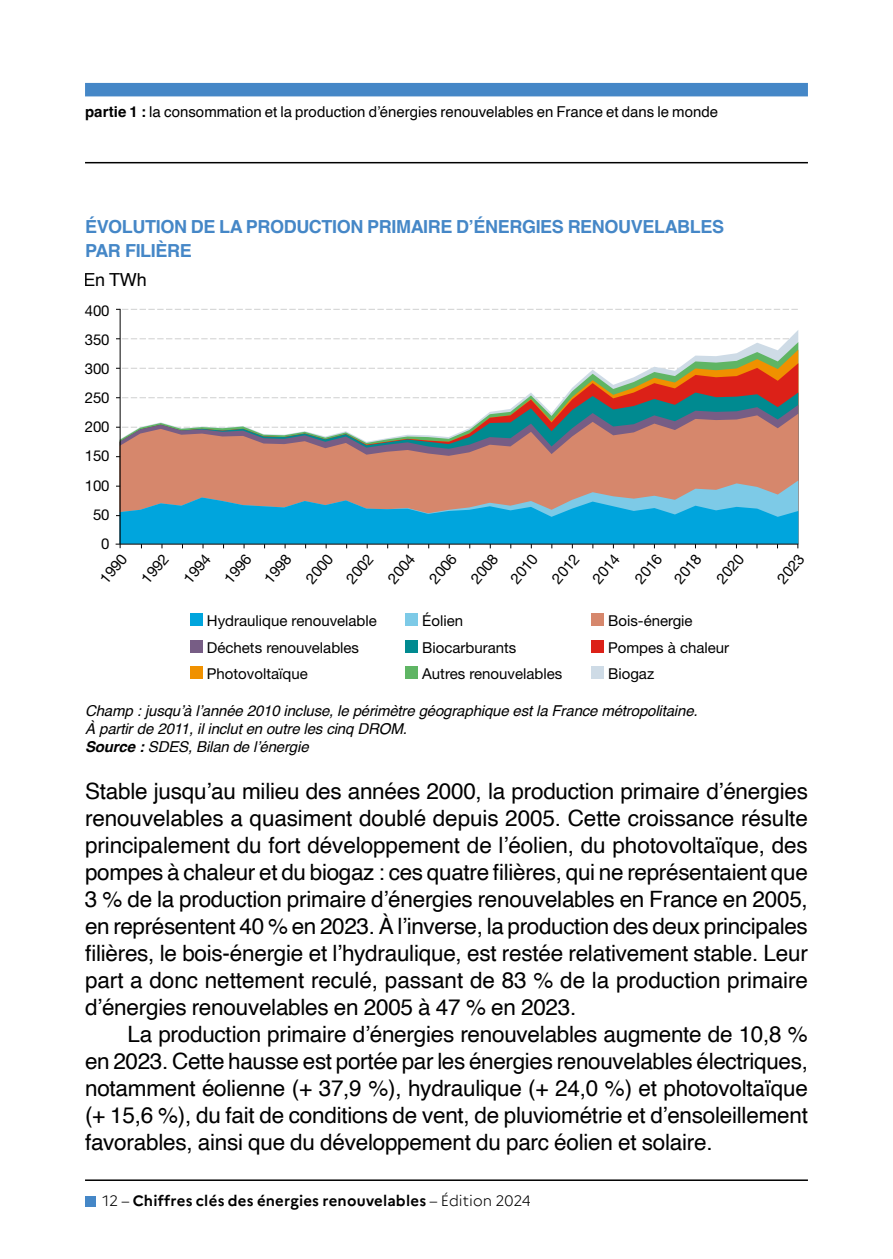
<style>
.page{position:relative;width:893px;height:1259px;background:#fff}
.page>*{position:absolute;margin:0;border:0;box-sizing:border-box;transform-origin:0 0}
.t1{font:22.5px/27px "Helvetica";letter-spacing:-.01em;color:#000;text-align:justify}
.t2{font:700 18px/24px "Helvetica";letter-spacing:-.02em;color:#4587c7}
.t3{font:18px "Helvetica";color:#000}
.t4{font:15px/29.1px "Helvetica Neue LT Std";color:#000}
.t5{font:italic 15px/18px "Helvetica";letter-spacing:-.01em;color:#000}
.t6{font:15px "Helvetica";color:#000}
.t7{font:700 15px "Marianne";letter-spacing:.015em;color:#000}
.s1{font-weight:700}
.s2{font-weight:300}
</style>
<div class="page">
<div style="left:85px;top:83px;width:723px;height:13px;background:#4587c7"></div>
<hr style="left:85px;top:162px;width:723px;height:1px;background:#000">
<hr style="left:85px;top:1179px;width:723px;height:2px;background:#000">
<div style="left:85px;top:1195px;width:11px;height:11px;background:#4587c7"></div>
<svg style="left:686px;top:350px;width:112px;height:13px"></svg>
<svg style="left:122px;top:363px;width:676px;height:29px"></svg>
<svg style="left:122px;top:392px;width:676px;height:13px"></svg>
<svg style="left:489px;top:405px;width:309px;height:8px;background:#488789"></svg>
<svg style="left:121px;top:413px;width:677px;height:67px;background:#c19486"></svg>
<div style="left:190px;top:613px;width:13px;height:13px;background:#00a5dd"></div>
<div style="left:190px;top:640px;width:13px;height:13px;background:#775d85"></div>
<div style="left:190px;top:666px;width:13px;height:13px;background:#f09100"></div>
<div style="left:405px;top:613px;width:13px;height:13px;background:#7dcae7"></div>
<div style="left:405px;top:640px;width:13px;height:13px;background:#008a90"></div>
<div style="left:405px;top:666px;width:13px;height:13px;background:#5fb564"></div>
<div style="left:591px;top:613px;width:13px;height:13px;background:#d6876c"></div>
<div style="left:591px;top:640px;width:13px;height:13px;background:#dc2118"></div>
<div style="left:591px;top:666px;width:13px;height:13px;background:#cedbe6"></div>
<svg style="left:116px;top:456px;width:682px;height:1px"></svg>
<svg style="left:116px;top:427px;width:682px;height:1px"></svg>
<svg style="left:116px;top:368px;width:682px;height:1px"></svg>
<svg style="left:116px;top:397px;width:682px;height:1px"></svg>
<svg style="left:116px;top:338px;width:682px;height:1px"></svg>
<hr style="left:120px;top:309px;width:1px;height:239px;background:#000">
<svg style="left:116px;top:480px;width:682px;height:68px;background:#5da1b9"></svg>
<svg style="left:116px;top:309px;width:682px;height:1px"></svg>
<p class="t6" style="left:85px;top:100px;width:635px"><span class="s1">partie 1 :</span> la consommation et la production d’énergies renouvelables en France et dans le monde</p>
<p class="t2" style="left:85px;top:217px;width:641px">ÉVOLUTION DE LA PRODUCTION PRIMAIRE DʼÉNERGIES RENOUVELABLES<br>PAR FILIÈRE</p>
<p class="t3" style="left:83px;top:266px;width:65px">En TWh</p>
<p class="t4" style="left:85px;top:295px;width:26px;text-align:right">400<br>350<br>300<br>250<br>200<br>150<br>100<br>50<br>0</p>
<p class="t4" style="left:91px;top:572px;width:35px;rotate:-50deg">1990</p>
<p class="t4" style="left:133px;top:572px;width:35px;rotate:-50deg">1992</p>
<p class="t4" style="left:175px;top:572px;width:35px;rotate:-50deg">1994</p>
<p class="t4" style="left:216px;top:572px;width:35px;rotate:-50deg">1996</p>
<p class="t4" style="left:256px;top:572px;width:35px;rotate:-50deg">1998</p>
<p class="t4" style="left:297px;top:572px;width:35px;rotate:-50deg">2000</p>
<p class="t4" style="left:338px;top:572px;width:35px;rotate:-50deg">2002</p>
<p class="t4" style="left:379px;top:572px;width:35px;rotate:-50deg">2004</p>
<p class="t4" style="left:421px;top:572px;width:35px;rotate:-50deg">2006</p>
<p class="t4" style="left:462px;top:572px;width:35px;rotate:-50deg">2008</p>
<p class="t4" style="left:502px;top:572px;width:35px;rotate:-50deg">2010</p>
<p class="t4" style="left:544px;top:572px;width:35px;rotate:-50deg">2012</p>
<p class="t4" style="left:584px;top:572px;width:35px;rotate:-50deg">2014</p>
<p class="t4" style="left:642px;top:552px;width:35px;line-height:30.3px;text-indent:-25px;rotate:-50deg">2016<br>2018</p>
<p class="t4" style="left:708px;top:572px;width:35px;rotate:-50deg">2020</p>
<p class="t4" style="left:769px;top:572px;width:35px;rotate:-50deg">2023</p>
<p class="t4" style="left:207px;top:607px;width:172px;line-height:26.4px">Hydraulique renouvelable<br>Déchets renouvelables<br>Photovoltaïque</p>
<p class="t4" style="left:422px;top:607px;width:142px;line-height:26.4px">Éolien<br>Biocarburants<br>Autres renouvelables</p>
<p class="t4" style="left:608px;top:607px;width:123px;line-height:26.4px">Bois-énergie<br>Pompes à chaleur<br>Biogaz</p>
<p class="t5" style="left:85px;top:702px;width:614px">Champ : jusqu’à l’année 2010 incluse, le périmètre géographique est la France métropolitaine.<br>À partir de 2011, il inclut en outre les cinq DROM.<br><span class="s1">Source :</span> SDES, Bilan de l’énergie</p>
<p class="t1" style="left:85px;top:778px;width:724px">Stable jusqu’au milieu des années 2000, la production primaire d’énergies renouvelables a quasiment doublé depuis 2005. Cette croissance résulte principalement du fort développement de l’éolien, du photovoltaïque, des pompes à chaleur et du biogaz : ces quatre filières, qui ne représentaient que 3 % de la production primaire d’énergies renouvelables en France en 2005, en représentent 40 % en 2023. À l’inverse, la production des deux principales filières, le bois-énergie et l’hydraulique, est restée relativement stable. Leur part a donc nettement reculé, passant de 83 % de la production primaire d’énergies renouvelables en 2005 à 47 % en 2023.</p>
<p class="t1" style="left:85px;top:1021px;width:724px;text-indent:43px">La production primaire d’énergies renouvelables augmente de 10,8 % en 2023. Cette hausse est portée par les énergies renouvelables électriques, notamment éolienne (+ 37,9 %), hydraulique (+ 24,0 %) et photovoltaïque (+ 15,6 %), du fait de conditions de vent, de pluviométrie et d’ensoleillement favorables, ainsi que du développement du parc éolien et solaire.</p>
<p class="t7" style="left:103px;top:1189px;width:430px"><span class="s2">12 –</span> Chiffres clés des énergies renouvelables <span class="s2">– Édition 2024</span></p>
</div>
